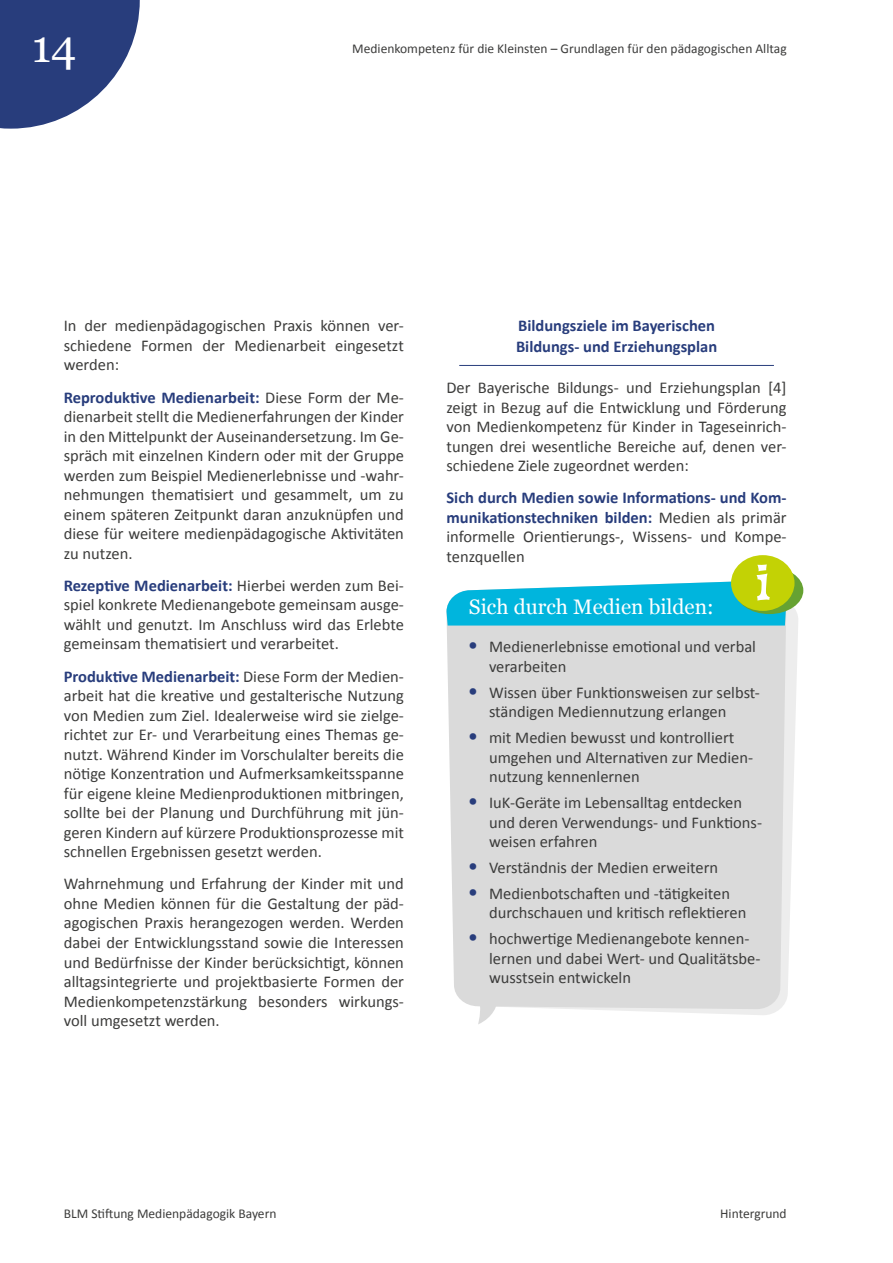
<style>
.page{position:relative;width:893px;height:1263px;background:#fff}
.page>*{position:absolute;margin:0;border:0;box-sizing:border-box;transform-origin:0 0}
.t1{font:55.95px "Fink";color:#fff;scale:1.14 1}
.t2{font:45px "Georgia";color:#fff}
.t3{font:21px "Georgia";color:#fff}
.t4{font:16.5px/19.5px "Calibri";color:#3c3c3b;text-align:justify}
.t5{font:700 16.5px/21px "Calibri";color:#283d7c}
.t6{font:13.5px "Calibri";color:#3c3c3b}
.s1{font-weight:700;color:#283d7c}
.s2{font-size:21px;color:#283d7c}
</style>
<div class="page">
<svg style="left:0;top:0;width:140px;height:129px"></svg>
<hr style="left:459px;top:365px;width:315px;height:1px;background:#283d7c">
<svg style="left:584px;top:602px;width:215px;height:413px;fill:#efefef"></svg>
<div style="left:447px;top:625px;width:339px;height:384px;background:#dadada"></div>
<svg style="left:465px;top:989px;width:31px;height:35px"></svg>
<svg style="left:446px;top:581px;width:340px;height:44px;background:#1fbde0"></svg>
<div style="left:735px;top:567px;width:68px;height:47px;background:#66a232;border-radius:50%"></div>
<div style="left:731px;top:555px;width:63px;height:56px;background:#c3d205;border-radius:50%"></div>
<h2 class="t2" style="left:32px;top:13px;width:46px">14</h2>
<p class="t6" style="left:352px;top:39px;width:436px">Medienkompetenz für die Kleinsten – Grundlagen für den pädagogischen Alltag</p>
<p class="t4" style="left:64px;top:316px;width:342px">In der medienpädagogischen Praxis können ver&shy;schiedene Formen der Medienarbeit eingesetzt werden:</p>
<p class="t4" style="left:64px;top:387px;width:342px"><span class="s1">Reproduktive Medienarbeit:</span> Diese Form der Me&shy;dienarbeit stellt die Medienerfahrungen der Kinder in den Mittelpunkt der Auseinandersetzung. Im Ge&shy;spräch mit einzelnen Kindern oder mit der Gruppe werden zum Beispiel Medienerlebnisse und -wahr&shy;nehmungen thematisiert und gesammelt, um zu einem späteren Zeitpunkt daran anzuknüpfen und diese für weitere medienpädagogische Aktivitäten zu nutzen.</p>
<p class="t4" style="left:64px;top:575px;width:342px"><span class="s1">Rezeptive Medienarbeit:</span> Hierbei werden zum Bei&shy;spiel konkrete Medienangebote gemeinsam ausge&shy;wählt und genutzt. Im Anschluss wird das Erlebte gemeinsam thematisiert und verarbeitet.</p>
<p class="t4" style="left:64px;top:666px;width:342px"><span class="s1">Produktive Medienarbeit:</span> Diese Form der Medien&shy;arbeit hat die kreative und gestalterische Nutzung von Medien zum Ziel. Idealerweise wird sie zielge&shy;richtet zur Er- und Verarbeitung eines Themas ge&shy;nutzt. Während Kinder im Vorschulalter bereits die nötige Konzentration und Aufmerksamkeitsspanne für eigene kleine Medienproduktionen mitbringen, sollte bei der Planung und Durchführung mit jün&shy;geren Kindern auf kürzere Produktionsprozesse mit schnellen Ergebnissen gesetzt werden.</p>
<p class="t4" style="left:64px;top:874px;width:342px">Wahrnehmung und Erfahrung der Kinder mit und ohne Medien können für die Gestaltung der päd&shy;agogischen Praxis herangezogen werden. Werden dabei der Entwicklungsstand sowie die Interessen und Bedürfnisse der Kinder berücksichtigt, können alltagsintegrierte und projektbasierte Formen der Medienkompetenzstärkung besonders wirkungs&shy;voll umgesetzt werden.</p>
<p class="t5" style="left:516px;top:315px;width:203px">Bildungsziele im Bayerischen<br>Bildungs- und Erziehungsplan</p>
<p class="t4" style="left:446px;top:377px;width:342px">Der Bayerische Bildungs- und Erziehungsplan [4] zeigt in Bezug auf die Entwicklung und Förderung von Medienkompetenz für Kinder in Tageseinrich&shy;tungen drei wesentliche Bereiche auf, denen ver&shy;schiedene Ziele zugeordnet werden:</p>
<p class="t4" style="left:446px;top:488px;width:342px"><span class="s1">Sich durch Medien sowie Informations- und Kom&shy;munikationstechniken bilden:</span> Medien als primär informelle Orientierungs-, Wissens- und Kompe&shy;tenzquellen</p>
<p class="t3" style="left:469px;top:592px;width:246px">Sich durch Medien bilden:</p>
<p class="t4" style="left:489px;top:637px;width:269px;text-indent:-21px"><span class="s2">•</span> Medienerlebnisse emotional und verbal verarbeiten</p>
<p class="t4" style="left:489px;top:682px;width:272px;text-indent:-21px"><span class="s2">•</span> Wissen über Funktionsweisen zur selbst&shy;ständigen Mediennutzung erlangen</p>
<p class="t4" style="left:489px;top:727px;width:266px;text-align:left;text-indent:-21px"><span class="s2">•</span> mit Medien bewusst und kontrolliert umgehen und Alternativen zur Medien&shy;nutzung kennenlernen</p>
<p class="t4" style="left:489px;top:792px;width:275px;text-align:left;text-indent:-21px"><span class="s2">•</span> IuK-Geräte im Lebensalltag entdecken und deren Verwendungs- und Funktions&shy;weisen erfahren</p>
<p class="t4" style="left:468px;top:857px;width:252px"><span class="s2">•</span> Verständnis der Medien erweitern</p>
<p class="t4" style="left:489px;top:883px;width:259px;text-indent:-21px"><span class="s2">•</span> Medienbotschaften und -tätigkeiten durchschauen und kritisch reflektieren</p>
<p class="t4" style="left:489px;top:928px;width:273px;text-align:left;text-indent:-21px"><span class="s2">•</span> hochwertige Medienangebote kennen&shy;lernen und dabei Wert- und Qualitätsbe&shy;wusstsein entwickeln</p>
<h1 class="t1" style="left:755px;top:547px;width:16px">i</h1>
<p class="t6" style="left:64px;top:1204px;width:214px">BLM Stiftung Medienpädagogik Bayern</p>
<p class="t6" style="left:720px;top:1204px;width:68px">Hintergrund</p>
</div>
